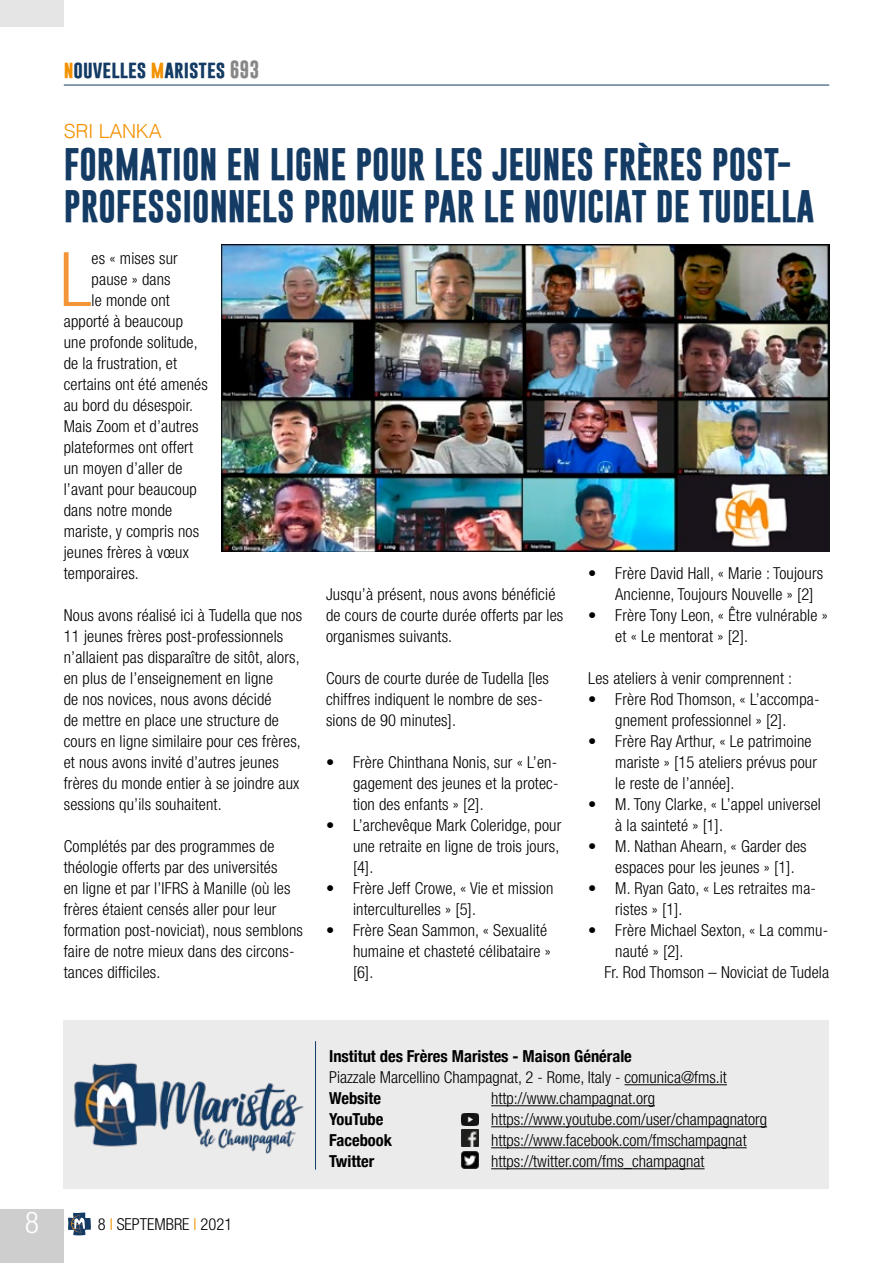
<style>
.page{position:relative;width:893px;height:1263px;background:#fff}
.page>*{position:absolute;margin:0;border:0;box-sizing:border-box;transform-origin:0 0}
.t1{font:300 condensed 75.3px "Helvetica Neue";color:#f49638}
.t2{font:700 33px/42px "Gobold";color:#133b64}
.t3{font:300 condensed 30px "Helvetica Neue";color:#fff}
.t4{font:300 19.5px "Helvetica";letter-spacing:-.015em;color:#f39200}
.t5{font:700 18px "Gobold";color:#133b64}
.t6{font:300 condensed 16.5px/21px "Helvetica Neue";letter-spacing:.01em;color:#000}
.t7{font:700 condensed 16.5px "Helvetica Neue";color:#000}
.s1{color:#f39200}
.s2{color:#878787}
</style>
<div class="page">
<div style="left:64px;top:1020px;width:765px;height:168px;background:#ecebec"></div>
<hr style="left:624px;top:1084px;width:103px;height:1px;background:#000">
<hr style="left:315px;top:1041px;width:1px;height:129px;background:#133b64">
<img style="left:74px;top:1062px;width:230px;height:92px">
<hr style="left:64px;top:85px;width:765px;height:1px;background:#133b64">
<svg style="left:68px;top:1212px;width:23px;height:23px"></svg>
<div style="left:0;top:1209px;width:64px;height:54px;background:#cfcece"></div>
<div style="left:0;top:0;width:64px;height:27px;background:#e6e5e5"></div>
<hr style="left:491px;top:1105px;width:164px;height:1px;background:#000">
<hr style="left:491px;top:1126px;width:276px;height:1px;background:#000">
<hr style="left:491px;top:1147px;width:256px;height:1px;background:#000">
<hr style="left:491px;top:1168px;width:214px;height:1px;background:#000">
<img style="left:461px;top:1129px;width:17px;height:17px">
<img style="left:461px;top:1152px;width:17px;height:17px">
<img style="left:461px;top:1113px;width:17px;height:12px">
<img style="left:221px;top:245px;width:608px;height:306px">
<p class="t5" style="left:64px;top:57px;width:197px"><span class="s1">n</span>ouvelles <span class="s1">m</span>aristes <span class="s2">693</span></p>
<p class="t4" style="left:64px;top:114px;width:99px">SRI LANKA</p>
<h2 class="t2" style="left:64px;top:143px;width:752px">FORMATION EN LIGNE POUR LES JEUNES FRÈRES POST-<br>PROFESSIONNELS PROMUE PAR LE NOVICIAT DE TUDELLA</h2>
<h1 class="t1" style="left:60px;top:236px;width:34px">L</h1>
<p class="t6" style="left:92px;top:248px;width:88px">es « mises sur</p>
<p class="t6" style="left:92px;top:269px;width:81px">pause » dans</p>
<p class="t6" style="left:92px;top:290px;width:80px">le monde ont</p>
<p class="t6" style="left:64px;top:311px;width:121px">apporté à beaucoup</p>
<p class="t6" style="left:64px;top:332px;width:135px">une profonde solitude,</p>
<p class="t6" style="left:64px;top:353px;width:115px">de la frustration, et</p>
<p class="t6" style="left:64px;top:374px;width:146px">certains ont été amenés</p>
<p class="t6" style="left:64px;top:395px;width:131px">au bord du désespoir.</p>
<p class="t6" style="left:64px;top:416px;width:136px">Mais Zoom et d’autres</p>
<p class="t6" style="left:64px;top:437px;width:131px">plateformes ont offert</p>
<p class="t6" style="left:64px;top:458px;width:120px">un moyen d’aller de</p>
<p class="t6" style="left:64px;top:479px;width:135px">l’avant pour beaucoup</p>
<p class="t6" style="left:64px;top:500px;width:110px">dans notre monde</p>
<p class="t6" style="left:64px;top:521px;width:137px">mariste, y compris nos</p>
<p class="t6" style="left:64px;top:542px;width:126px">jeunes frères à vœux</p>
<p class="t6" style="left:64px;top:563px;width:77px">temporaires.</p>
<p class="t6" style="left:64px;top:605px;width:240px">Nous avons réalisé ici à Tudella que nos 11 jeunes frères post-professionnels n’allaient pas disparaître de sitôt, alors, en plus de l’enseignement en ligne<br>de nos novices, nous avons décidé<br>de mettre en place une structure de cours en ligne similaire pour ces frères, et nous avons invité d’autres jeunes frères du monde entier à se joindre aux sessions qu’ils souhaitent.</p>
<p class="t6" style="left:64px;top:836px;width:241px">Complétés par des programmes de théologie offerts par des universités<br>en ligne et par l’IFRS à Manille (où les frères étaient censés aller pour leur formation post-noviciat), nous semblons faire de notre mieux dans des circons&shy;tances difficiles.</p>
<p class="t6" style="left:615px;top:563px;width:209px;text-indent:-27px">• Frère David Hall, « Marie : Toujours<br>Ancienne, Toujours Nouvelle » [2]</p>
<p class="t6" style="left:615px;top:605px;width:214px;text-indent:-27px">• Frère Tony Leon, « Être vulnérable » et « Le mentorat » [2].</p>
<p class="t6" style="left:588px;top:668px;width:205px">Les ateliers à venir comprennent :</p>
<p class="t6" style="left:588px;top:689px;width:233px;text-align:center">• Frère Rod Thomson, « L’accompa&shy;gnement professionnel » [2].</p>
<p class="t6" style="left:615px;top:731px;width:203px;text-indent:-27px">• Frère Ray Arthur, « Le patrimoine mariste » [15 ateliers prévus pour le reste de l’année].</p>
<p class="t6" style="left:615px;top:794px;width:207px;text-indent:-27px">• M. Tony Clarke, « L’appel universel à la sainteté » [1].</p>
<p class="t6" style="left:615px;top:836px;width:193px;text-indent:-27px">• M. Nathan Ahearn, « Garder des espaces pour les jeunes » [1].</p>
<p class="t6" style="left:615px;top:878px;width:202px;text-indent:-27px">• M. Ryan Gato, « Les retraites ma&shy;ristes » [1].</p>
<p class="t6" style="left:588px;top:920px;width:241px">• Frère Michael Sexton, « La commu-</p>
<p class="t6" style="left:615px;top:941px;width:70px">nauté » [2].</p>
<p class="t6" style="left:604px;top:962px;width:226px">Fr. Rod Thomson – Noviciat de Tudela</p>
<p class="t6" style="left:326px;top:584px;width:239px">Jusqu’à présent, nous avons bénéficié de cours de courte durée offerts par les organismes suivants.</p>
<p class="t6" style="left:326px;top:668px;width:225px">Cours de courte durée de Tudella [les chiffres indiquent le nombre de ses&shy;sions de 90 minutes].</p>
<p class="t6" style="left:353px;top:752px;width:207px;text-align:justify;text-indent:-27px">• Frère Chinthana Nonis, sur « L’en&shy;gagement des jeunes et la protec&shy;tion des enfants » [2].</p>
<p class="t6" style="left:353px;top:815px;width:210px;text-align:justify;text-indent:-27px">• L’archevêque Mark Coleridge, pour une retraite en ligne de trois jours, [4].</p>
<p class="t6" style="left:353px;top:878px;width:202px;text-indent:-27px">• Frère Jeff Crowe, « Vie et mission interculturelles » [5].</p>
<p class="t6" style="left:353px;top:920px;width:200px;text-indent:-27px">• Frère Sean Sammon, « Sexualité humaine et chasteté célibataire » [6].</p>
<h3 class="t3" style="left:25px;top:1205px;width:16px">8</h3>
<p class="t6" style="left:98px;top:1214px;width:136px">8 <span class="s1">I</span> SEPTEMBRE <span class="s1">I</span> 2021</p>
<p class="t7" style="left:329px;top:1042px;width:304px">Institut des Frères Maristes - Maison Générale</p>
<p class="t6" style="left:329px;top:1067px;width:399px">Piazzale Marcellino Champagnat, 2 - Rome, Italy - comunica@fms.it</p>
<p class="t7" style="left:329px;top:1084px;width:53px">Website</p>
<p class="t6" style="left:491px;top:1088px;width:165px">http://www.champagnat.org</p>
<p class="t7" style="left:329px;top:1105px;width:56px">YouTube</p>
<p class="t6" style="left:491px;top:1109px;width:277px">https://www.youtube.com/user/champagnatorg</p>
<p class="t7" style="left:329px;top:1126px;width:64px">Facebook</p>
<p class="t6" style="left:491px;top:1130px;width:257px">https://www.facebook.com/fmschampagnat</p>
<p class="t7" style="left:329px;top:1147px;width:47px">Twitter</p>
<p class="t6" style="left:491px;top:1151px;width:215px">https://twitter.com/fms_champagnat</p>
</div>
